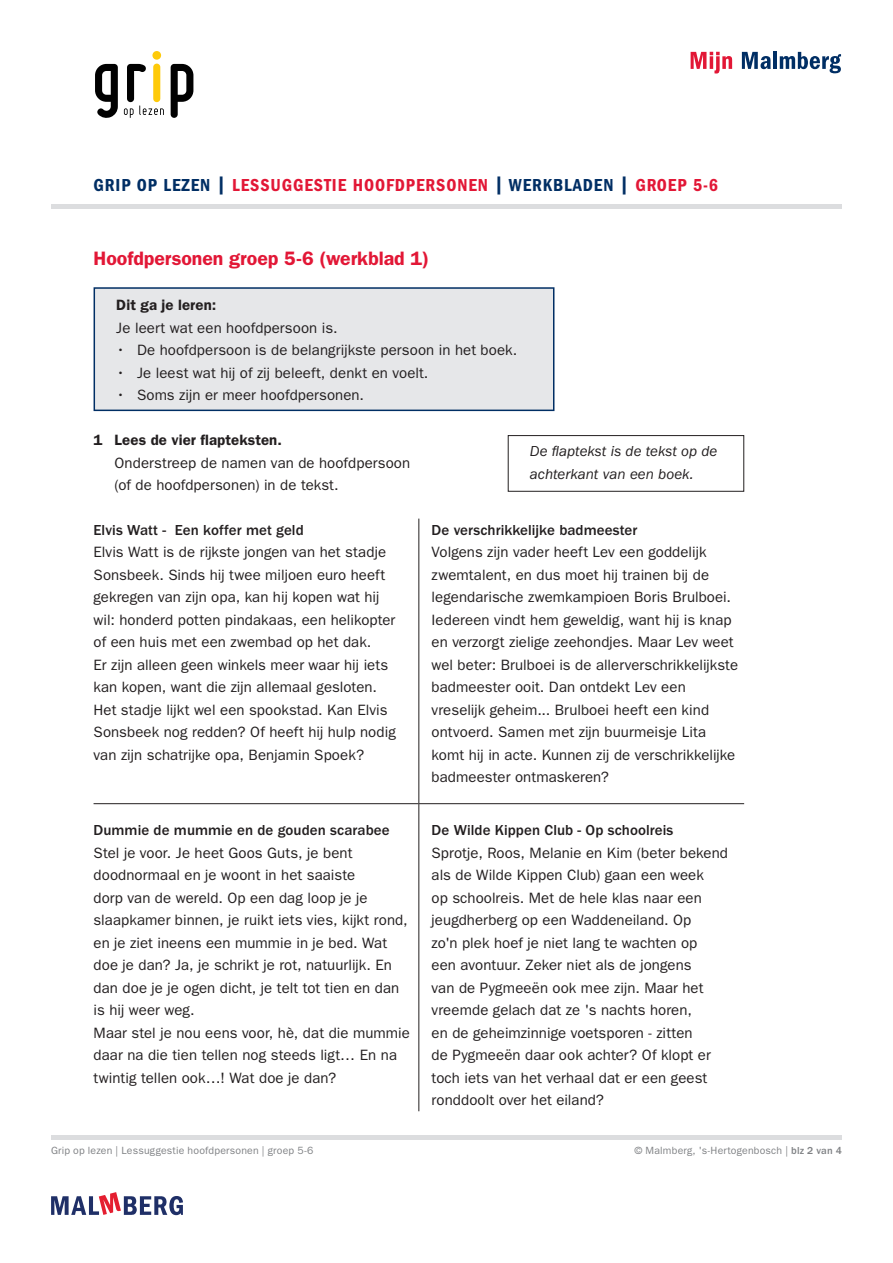
<style>
.page{position:relative;width:893px;height:1263px;background:#fff}
.page>*{position:absolute;margin:0;border:0;box-sizing:border-box;transform-origin:0 0}
.plat{font:600 19.5px "ITC Franklin Gothic Std";color:#e21736}
.IB_KOP{font:18px "ITC Franklin Gothic Std Dm Cd";letter-spacing:.05em;color:#e21736}
.plat-2{font:15px/22.5px "ITC Franklin Gothic Std";letter-spacing:.005em;color:#231f20}
.plat-3{font:500 15px "ITC Franklin Gothic Std";letter-spacing:.005em;color:#231f20}
.t1{font:italic 15px/22.5px "ITC Franklin Gothic Std";color:#231f20}
.plat-4{font:600 15px "ITC Franklin Gothic Std";letter-spacing:.005em;color:#231f20}
.plat-5{font:10.5px "ITC Franklin Gothic Std";letter-spacing:.02em;color:#808285}
.s1{color:#002e64}
.s2{font-weight:600}
.s3{font-weight:500}
</style>
<div class="page">
<hr style="left:51px;top:205px;width:791px;height:4px;background:#dcdddf">
<svg style="left:691px;top:52px;width:41px;height:22px"></svg>
<svg style="left:742px;top:52px;width:29px;height:17px"></svg>
<hr style="left:773px;top:52px;width:4px;height:17px;background:#002e64">
<svg style="left:780px;top:52px;width:61px;height:21px"></svg>
<div style="left:51px;top:1135px;width:791px;height:5px;background:#dcdddf"></div>
<svg style="left:51px;top:1192px;width:132px;height:23px"></svg>
<div style="left:94px;top:288px;width:460px;height:122px;background:#e6e7e9"></div>
<div style="left:94px;top:287px;width:460px;height:124px;border:2px solid #002e64"></div>
<div style="left:508px;top:435px;width:236px;height:57px;border:1px solid #231f20"></div>
<hr style="left:418px;top:519px;width:1px;height:284px;background:#231f20">
<hr style="left:94px;top:803px;width:325px;height:1px;background:#231f20">
<hr style="left:419px;top:803px;width:325px;height:1px;background:#231f20">
<hr style="left:418px;top:804px;width:1px;height:307px;background:#231f20">
<svg style="left:95px;top:64px;width:23px;height:54px"></svg>
<svg style="left:124px;top:51px;width:40px;height:67px"></svg>
<svg style="left:171px;top:64px;width:22px;height:54px"></svg>
<p class="IB_KOP" style="left:94px;top:175px;width:626px"><span class="s1">GRIP OP LEZEN |</span> LESSUGGESTIE HOOFDPERSONEN <span class="s1">| WERKBLADEN |</span> GROEP 5-6</p>
<p class="plat" style="left:94px;top:247px;width:337px">Hoofdpersonen groep 5-6 (werkblad 1)</p>
<p class="plat-2" style="left:116px;top:294px;width:223px"><span class="s2">Dit ga je leren:<br></span>Je leert wat een hoofdpersoon is.</p>
<p class="plat-2" style="left:116px;top:339px;width:402px">• -De hoofdpersoon is de belangrijkste persoon in het boek.</p>
<p class="plat-2" style="left:116px;top:361px;width:314px">• -Je leest wat hij of zij beleeft, denkt en voelt.</p>
<p class="plat-2" style="left:116px;top:384px;width:249px">• -Soms zijn er meer hoofdpersonen.</p>
<p class="plat-4" style="left:94px;top:431px;width:190px">1 Lees de vier flapteksten.</p>
<p class="plat-2" style="left:115px;top:451px;width:297px">Onderstreep de namen van de hoofdpersoon</p>
<p class="t1" style="left:530px;top:440px;width:189px">De flaptekst is de tekst op de achterkant van een boek.</p>
<p class="plat-2" style="left:115px;top:474px;width:226px">(of de hoofdpersonen) in de tekst.</p>
<p class="plat-3" style="left:94px;top:521px;width:212px">Elvis Watt - Een koffer met geld</p>
<p class="plat-2" style="left:94px;top:541px;width:304px">Elvis Watt is de rijkste jongen van het stadje Sonsbeek. Sinds hij twee miljoen euro heeft gekregen van zijn opa, kan hij kopen wat hij wil: honderd potten pindakaas, een helikopter of een huis met een zwembad op het dak.<br>Er zijn alleen geen winkels meer waar hij iets kan kopen, want die zijn allemaal gesloten.<br>Het stadje lijkt wel een spookstad. Kan Elvis Sonsbeek nog redden? Of heeft hij hulp nodig van zijn schatrijke opa, Benjamin Spoek?</p>
<p class="plat-3" style="left:432px;top:521px;width:207px">De verschrikkelijke badmeester</p>
<p class="plat-2" style="left:432px;top:541px;width:308px">Volgens zijn vader heeft Lev een goddelijk zwemtalent, en dus moet hij trainen bij de legendarische zwemkampioen Boris Brulboei.<br>Iedereen vindt hem geweldig, want hij is knap en verzorgt zielige zeehondjes. Maar Lev weet wel beter: Brulboei is de allerverschrikkelijkste badmeester ooit. Dan ontdekt Lev een vreselijk geheim... Brulboei heeft een kind ontvoerd. Samen met zijn buurmeisje Lita komt hij in acte. Kunnen zij de verschrikkelijke badmeester ontmaskeren?</p>
<p class="plat-3" style="left:94px;top:822px;width:298px">Dummie de mummie en de gouden scarabee</p>
<p class="plat-2" style="left:94px;top:841px;width:316px">Stel je voor. Je heet Goos Guts, je bent doodnormaal en je woont in het saaiste<br>dorp van de wereld. Op een dag loop je je slaapkamer binnen, je ruikt iets vies, kijkt rond, en je ziet ineens een mummie in je bed. Wat doe je dan? Ja, je schrikt je rot, natuurlijk. En dan doe je je ogen dicht, je telt tot tien en dan is hij weer weg.</p>
<p class="plat-2" style="left:94px;top:1021px;width:318px">Maar stel je nou eens voor, hè, dat die mummie daar na die tien tellen nog steeds ligt… En na twintig tellen ook…! Wat doe je dan?</p>
<p class="plat-3" style="left:432px;top:822px;width:243px">De Wilde Kippen Club - Op schoolreis</p>
<p class="plat-2" style="left:432px;top:841px;width:298px">Sprotje, Roos, Melanie en Kim (beter bekend als de Wilde Kippen Club) gaan een week<br>op schoolreis. Met de hele klas naar een jeugdherberg op een Waddeneiland. Op<br>zo'n plek hoef je niet lang te wachten op<br>een avontuur. Zeker niet als de jongens<br>van de Pygmeeën ook mee zijn. Maar het vreemde gelach dat ze 's nachts horen,<br>en de geheimzinnige voetsporen - zitten<br>de Pygmeeën daar ook achter? Of klopt er toch iets van het verhaal dat er een geest ronddoolt over het eiland?</p>
<p class="plat-5" style="left:51px;top:1144px;width:264px">Grip op lezen | Lessuggestie hoofdpersonen | groep 5-6</p>
<p class="plat-5" style="left:634px;top:1144px;width:209px">© Malmberg, 's-Hertogenbosch | <span class="s3">blz 2 van 4</span></p>
</div>
